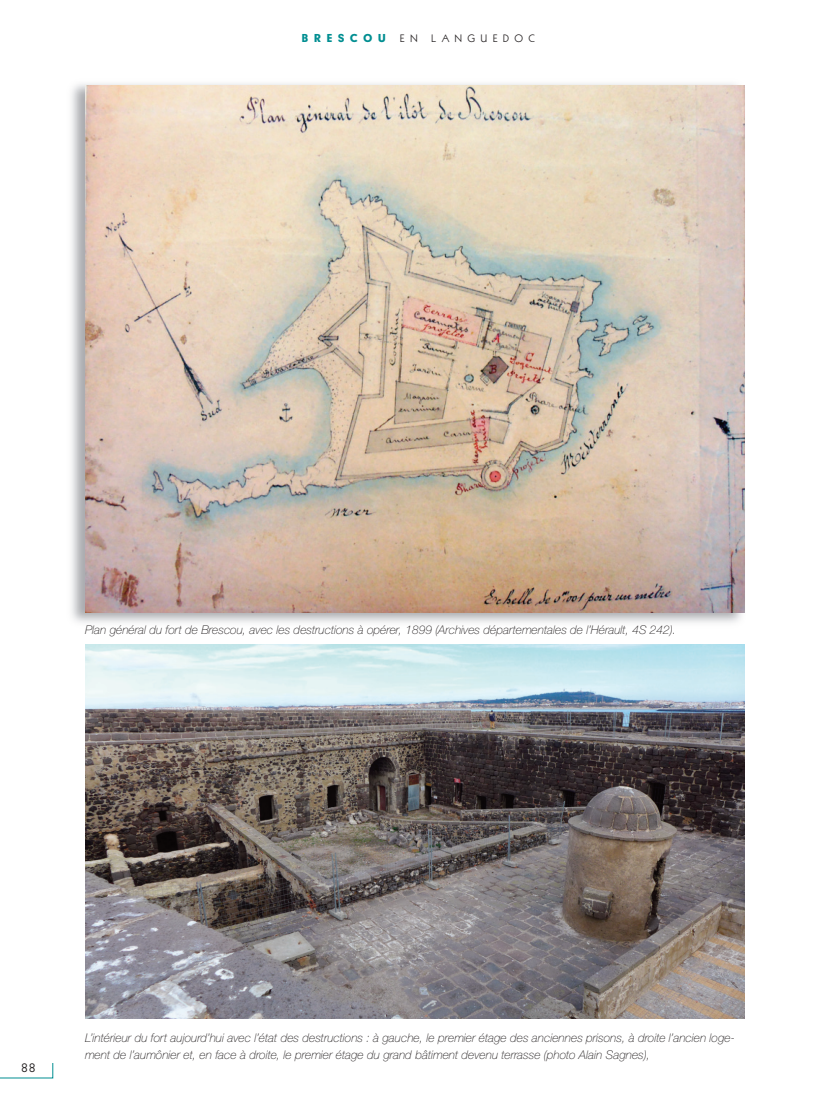
<style>
.page{position:relative;width:826px;height:1106px;background:#fff}
.page>*{position:absolute;margin:0;border:0;box-sizing:border-box;transform-origin:0 0}
.t1{font:13.5px "Geometric 231 BT Roman C";color:#231f20}
.t2{font:italic 100 12px/17px "Helvetica Neue";color:#231f20}
.t3{font:10.5px "Geometric 231 BT Roman C";letter-spacing:.5em;color:#231f20}
.t4{font:10.5px "Geometric 706 BT Black B";letter-spacing:.5em;color:#008e91}
</style>
<div class="page">
<svg style="left:0;top:1063px;width:53px;height:15px"></svg>
<img style="left:71px;top:83px;width:674px;height:540px">
<img style="left:85px;top:85px;width:659px;height:527px">
<img style="left:85px;top:645px;width:659px;height:373px">
<p class="t4" style="left:302px;top:33px;width:86px">BRESCOU</p>
<p class="t3" style="left:400px;top:34px;width:19px">E N</p>
<p class="t3" style="left:431px;top:34px;width:105px">LANGUEDOC</p>
<p class="t2" style="left:85px;top:622px;width:593px">Plan général du fort de Brescou, avec les destructions à opérer, 1899 (Archives départementales de l’Hérault, 4S 242).</p>
<p class="t1" style="left:21px;top:1061px;width:17px">88</p>
<p class="t2" style="left:85px;top:1030px;width:651px">L’intérieur du fort aujourd’hui avec l’état des destructions : à gauche, le premier étage des anciennes prisons, à droite l’ancien loge&shy;ment de l’aumônier et, en face à droite, le premier étage du grand bâtiment devenu terrasse (photo Alain Sagnes),</p>
</div>
